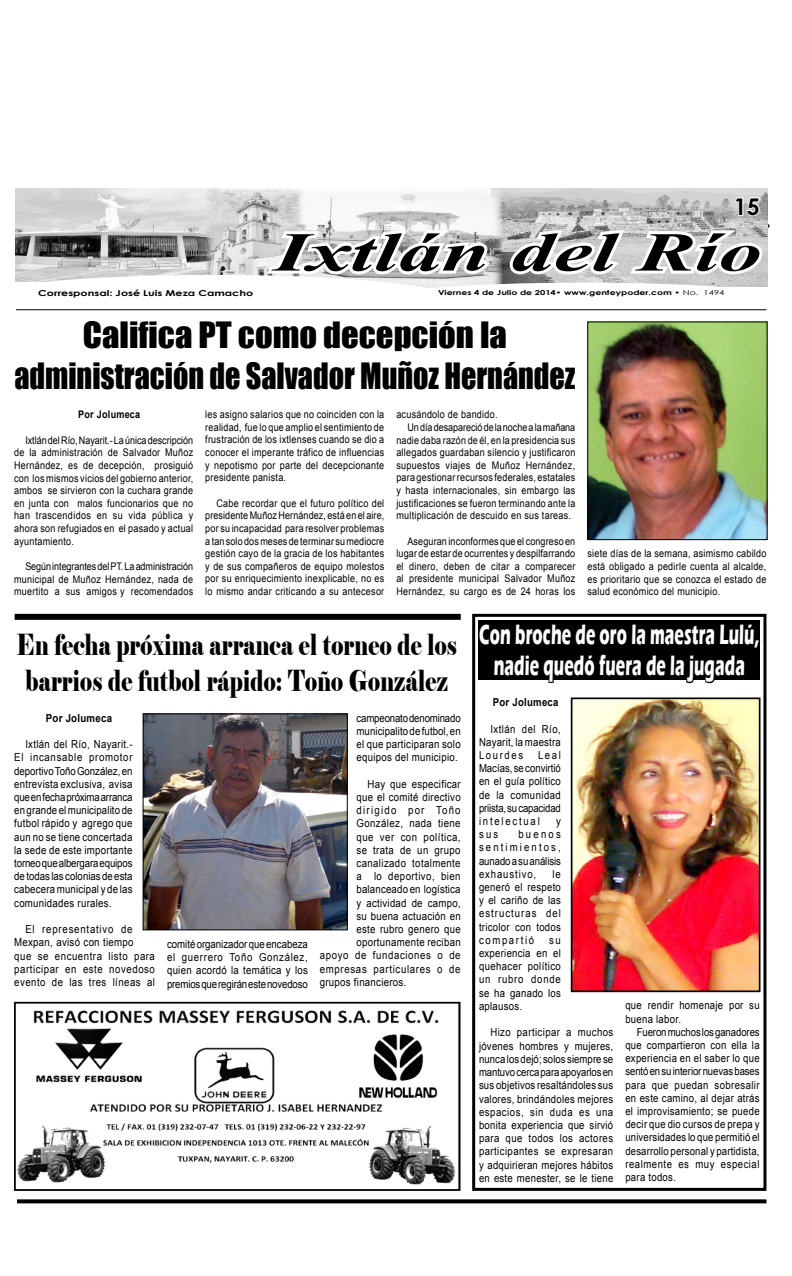
<style>
.page{position:relative;width:792px;height:1276px;background:#fff}
.page>*{position:absolute;margin:0;border:0;box-sizing:border-box;transform-origin:0 0}
.t1{font:italic 700 54.8px "Times New Roman";color:#000;scale:1.57 1}
.t2{font:33.3px/40.8px "Impact";color:#000;text-align:center;scale:1.04 1}
.t3{font:28.9px/35.9px "Elephant";letter-spacing:.01em;color:#000;text-align:center;scale:.73 1}
.t4{font:700 28.8px/31px "Eras ITC";letter-spacing:.01em;color:#fff;text-align:center;scale:.55 1}
.t5{font:700 23px "Century Gothic";color:#000}
.t6{font:11px/13.2px "Arial";letter-spacing:.03em;color:#000;text-align:justify;scale:.87 1}
.t7{font:11px/13.2px "Arial";letter-spacing:.03em;color:#000;text-align:justify;scale:.88 1}
.t8{font:11px/13.2px "Arial";letter-spacing:.055em;color:#000;scale:.88 1}
.t9{font:11px "Arial";letter-spacing:.07em;color:#000;scale:.88 1}
.t10{font:11px "Arial";letter-spacing:.06em;color:#000;scale:.88 1}
.t11{font:11px "Arial";letter-spacing:.05em;color:#000;scale:.88 1}
.t12{font:11px "Arial";letter-spacing:.13em;color:#000;scale:.88 1}
.t13{font:700 11px "Arial";letter-spacing:.03em;color:#000;scale:.88 1}
.t14{font:700 11px "Arial";letter-spacing:.03em;color:#000;scale:.87 1}
.t15{font:10.5px/12.6px "Arial";letter-spacing:.03em;color:#000;text-align:justify;scale:.86 1}
.t16{font:10.5px "Arial";letter-spacing:-.005em;color:#000;scale:.86 1}
.t17{font:700 10.5px "Arial";letter-spacing:.03em;color:#000;scale:.86 1}
.t18{font:700 8.2px "Century Gothic";color:#000;scale:1.37 1}
.t19{font:700 6.9px "Century Gothic";color:#000;scale:1.37 1}
.s1{font-weight:400}
</style>
<div class="page">
<svg style="left:17px;top:1199px;width:749px;height:4px;background:#181818"></svg>
<img style="left:15px;top:188px;width:191px;height:37px">
<img style="left:206px;top:188px;width:93px;height:37px">
<img style="left:502px;top:188px;width:265px;height:37px">
<img style="left:299px;top:188px;width:203px;height:37px">
<img style="left:14px;top:225px;width:756px;height:961px">
<svg style="left:733px;top:196px;width:28px;height:22px"></svg>
<h3 class="t5" style="left:734px;top:189px;width:27px">15</h3>
<h1 class="t1" style="left:274px;top:214px;width:312px">Ixtlán del Río</h1>
<p class="t18" style="left:38px;top:286px;width:158px">Corresponsal: José Luis Meza Camacho</p>
<p class="t19" style="left:438px;top:287px;width:211px">Viernes 4 de Julio de 2014• www.genteypoder.com • <span class="s1">No. 1494</span></p>
<h2 class="t2" style="left:14px;top:313px;width:541px">Califica PT como decepción la administración de Salvador Muñoz Hernández</h2>
<p class="t17" style="left:78px;top:408px;width:74px">Por Jolumeca</p>
<p class="t15" style="left:14px;top:434px;width:210px;text-indent:11px">Ixtlán del Río, Nayarit.- La única descripción de la administración de Salvador Muñoz Hernández, es de decepción, prosiguió con los mismos vicios del gobierno anterior, ambos se sirvieron con la cuchara grande en junta con malos funcionarios que no han trascendidos en su vida pública y ahora son refugiados en el pasado y actual ayuntamiento.</p>
<p class="t15" style="left:14px;top:560px;width:210px;text-indent:11px">Según integrantes del PT. La administración municipal de Muñoz Hernández, nada de muertito a sus amigos y recomendados</p>
<p class="t15" style="left:396px;top:408px;width:119px">acusándolo de bandido.</p>
<p class="t16" style="left:408px;top:420px;width:197px">Un día desapareció de la noche a la mañana</p>
<p class="t15" style="left:396px;top:434px;width:209px">nadie daba razón de él, en la presidencia sus</p>
<p class="t15" style="left:396px;top:446px;width:210px">allegados guardaban silencio y justificaron</p>
<p class="t15" style="left:396px;top:459px;width:210px">supuestos viajes de Muñoz Hernández,</p>
<p class="t15" style="left:396px;top:471px;width:210px">para gestionar recursos federales, estatales</p>
<p class="t15" style="left:396px;top:484px;width:210px">y hasta internacionales, sin embargo las</p>
<p class="t15" style="left:396px;top:497px;width:210px">justificaciones se fueron terminando ante la</p>
<p class="t15" style="left:396px;top:509px;width:205px">multiplicación de descuido en sus tareas.</p>
<p class="t15" style="left:396px;top:535px;width:210px;text-indent:11px">Aseguran inconformes que el congreso en lugar de estar de ocurrentes y despilfarrando el dinero, deben de citar a comparecer al presidente municipal Salvador Muñoz Hernández, su cargo es de 24 horas los</p>
<p class="t15" style="left:205px;top:408px;width:210px">les asigno salarios que no coinciden con la realidad, fue lo que amplio el sentimiento de frustración de los ixtlenses cuando se dio a conocer el imperante tráfico de influencias y nepotismo por parte del decepcionante presidente panista.</p>
<p class="t15" style="left:205px;top:497px;width:210px;text-indent:11px">Cabe recordar que el futuro político del presidente Muñoz Hernández, está en el aire, por su incapacidad para resolver problemas a tan solo dos meses de terminar su mediocre gestión cayo de la gracia de los habitantes y de sus compañeros de equipo molestos por su enriquecimiento inexplicable, no es lo mismo andar criticando a su antecesor</p>
<p class="t15" style="left:587px;top:547px;width:210px">siete días de la semana, asimismo cabildo está obligado a pedirle cuenta al alcalde, es prioritario que se conozca el estado de salud económico del municipio.</p>
<h3 class="t3" style="left:17px;top:627px;width:605px">En fecha próxima arranca el torneo de los barrios de futbol rápido: Toño González</h3>
<p class="t13" style="left:46px;top:710px;width:77px">Por Jolumeca</p>
<p class="t7" style="left:14px;top:738px;width:136px;text-indent:11px">Ixtlán del Río, Nayarit.- El incansable promotor deportivo Toño González, en entrevista exclusiva, avisa que en fecha próxima arranca en grande el municipalito de futbol rápido y agrego que aun no se tiene concertada la sede de este importante torneo que albergara equipos de todas las colonias de esta cabecera municipal y de las comunidades rurales.</p>
<p class="t8" style="left:14px;top:923px;width:162px;text-indent:11px">El representativo de<br>Mexpan, avisó con tiempo<br>que se encuentra listo para participar en este novedoso evento de las tres líneas al</p>
<p class="t7" style="left:167px;top:937px;width:162px">comité organizador que encabeza el guerrero Toño González, quien acordó la temática y los premios que regirán este novedoso</p>
<p class="t7" style="left:357px;top:711px;width:120px">campeonato denominado municipalito de futbol, en el que participaran solo equipos del municipio.</p>
<p class="t7" style="left:368px;top:777px;width:107px">Hay que especificar</p>
<p class="t7" style="left:357px;top:790px;width:120px">que el comité directivo</p>
<p class="t12" style="left:357px;top:803px;width:120px">dirigido por Toño</p>
<p class="t7" style="left:357px;top:817px;width:120px">González, nada tiene</p>
<p class="t11" style="left:357px;top:829px;width:120px">que ver con política,</p>
<p class="t7" style="left:357px;top:843px;width:120px">se trata de un grupo</p>
<p class="t7" style="left:357px;top:856px;width:120px">canalizado totalmente</p>
<p class="t7" style="left:357px;top:870px;width:120px">a lo deportivo, bien</p>
<p class="t7" style="left:357px;top:883px;width:120px">balanceado en logística</p>
<p class="t7" style="left:357px;top:896px;width:120px">y actividad de campo,</p>
<p class="t7" style="left:357px;top:909px;width:120px">su buena actuación en</p>
<p class="t7" style="left:357px;top:922px;width:120px">este rubro genero que</p>
<p class="t7" style="left:357px;top:936px;width:120px">oportunamente reciban</p>
<p class="t10" style="left:320px;top:948px;width:162px">apoyo de fundaciones o de</p>
<p class="t9" style="left:320px;top:961px;width:162px">empresas particulares o de</p>
<p class="t7" style="left:320px;top:975px;width:100px">grupos financieros.</p>
<h3 class="t4" style="left:479px;top:619px;width:511px">Con broche de oro la maestra Lulú, nadie quedó fuera de la jugada</h3>
<p class="t14" style="left:493px;top:695px;width:77px">Por Jolumeca</p>
<p class="t6" style="left:479px;top:722px;width:96px;text-indent:11px">Ixtlán del Río, Nayarit, la maestra Lourdes</p>
<p class="t6" style="left:479px;top:748px;width:96px;text-indent:59px">Leal Macías, se convirtió en el guía político de la comunidad priista, su capacidad intelectual</p>
<p class="t6" style="left:556px;top:814px;width:7px">y</p>
<p class="t6" style="left:479px;top:828px;width:96px;text-indent:39px">buenos sentimientos, aunado a su análisis exhaustivo,</p>
<p class="t6" style="left:479px;top:828px;width:24px">sus</p>
<p class="t6" style="left:479px;top:867px;width:96px;text-indent:74px">le generó el respeto y el cariño de las estructuras del tricolor con todos compartió</p>
<p class="t6" style="left:479px;top:933px;width:96px;text-indent:70px">su experiencia en el quehacer político un rubro donde se ha ganado los aplausos.</p>
<p class="t6" style="left:479px;top:1026px;width:156px;text-indent:11px">Hizo participar a muchos jóvenes hombres y mujeres, nunca los dejó; solos siempre se mantuvo cerca para apoyarlos en sus objetivos resaltándoles sus valores, brindándoles mejores espacios, sin duda es una bonita experiencia que sirvió para que todos los actores participantes se expresaran y adquirieran mejores hábitos en este menester, se le tiene</p>
<p class="t6" style="left:625px;top:999px;width:156px">que rendir homenaje por su buena labor.</p>
<p class="t6" style="left:625px;top:1025px;width:156px;text-indent:11px">Fueron muchos los ganadores que compartieron con ella la experiencia en el saber lo que sentó en su interior nuevas bases para que puedan sobresalir en este camino, al dejar atrás el improvisamiento; se puede decir que dio cursos de prepa y universidades lo que permitió el desarrollo personal y partidista, realmente es muy especial para todos.</p>
</div>
